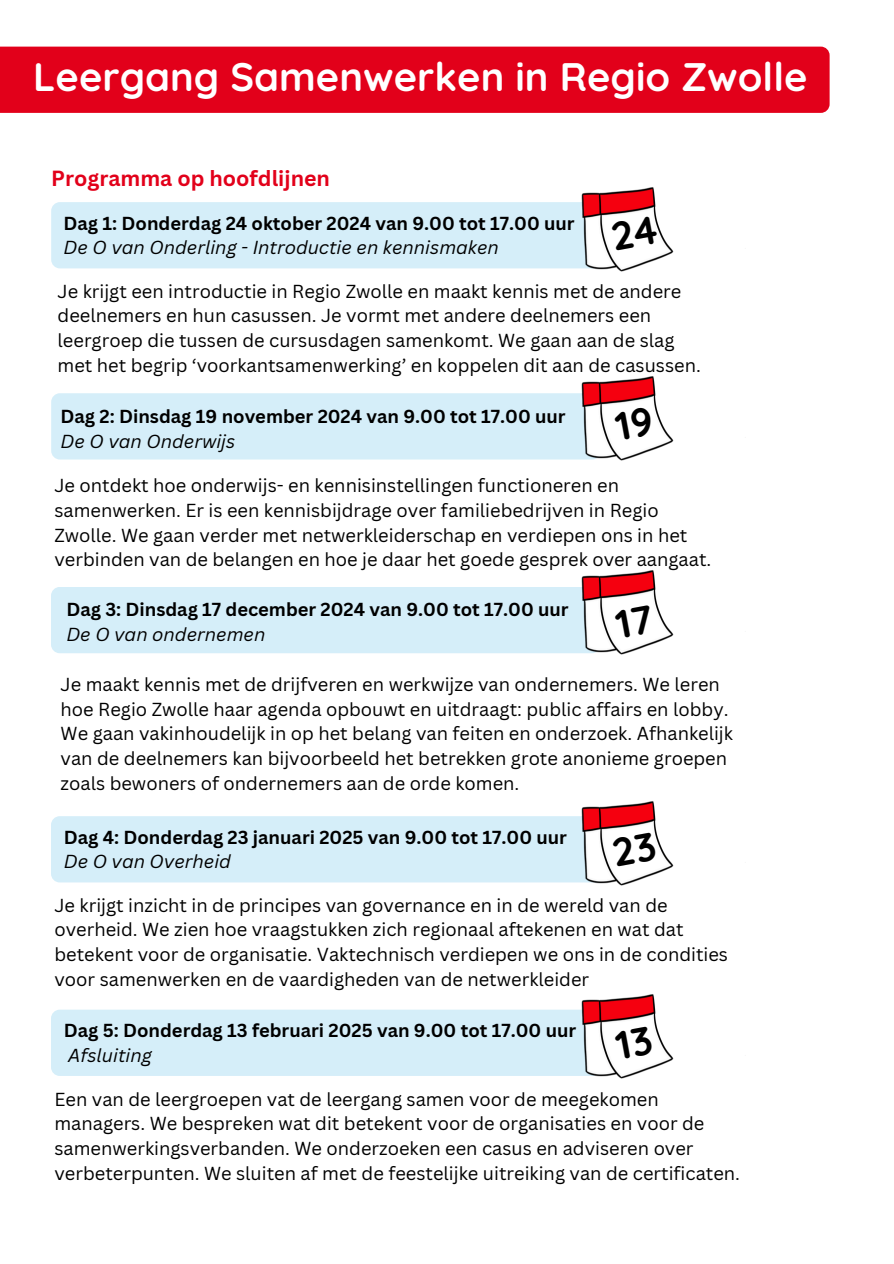
<style>
.page{position:relative;width:894px;height:1264px;background:#fff}
.page>*{position:absolute;margin:0;border:0;box-sizing:border-box;transform-origin:0 0}
.t1{font:700 39.75px "Quicksand";color:#fff}
.t2{font:700 21.3px "Canva Sans";color:#e2001a}
.t3{font:18.3px/24.8px "Canva Sans";color:#000}
.t4{font:700 18.3px "Canva Sans";color:#000}
.t5{font:italic 18.3px "Canva Sans";color:#000}
</style>
<div class="page">
<div style="left:0;top:47px;width:829px;height:66px;background:#e2001a"></div>
<div style="left:51px;top:587px;width:549px;height:66px;background:#d5eef9;border-radius:9px"></div>
<div style="left:51px;top:816px;width:556px;height:66px;background:#d5eef9;border-radius:9px"></div>
<div style="left:51px;top:1009px;width:549px;height:66px;background:#d5eef9;border-radius:9px"></div>
<div style="left:51px;top:393px;width:549px;height:66px;background:#d5eef9;border-radius:9px"></div>
<div style="left:51px;top:202px;width:549px;height:66px;background:#d5eef9;border-radius:9px"></div>
<img style="left:404px;top:106px;width:405px;height:166px">
<img style="left:404px;top:376px;width:270px;height:85px">
<img style="left:404px;top:570px;width:270px;height:85px">
<img style="left:404px;top:801px;width:270px;height:85px">
<img style="left:404px;top:994px;width:270px;height:85px">
<svg style="left:611px;top:215px;width:47px;height:35px"></svg>
<svg style="left:613px;top:406px;width:40px;height:34px"></svg>
<svg style="left:614px;top:604px;width:40px;height:34px"></svg>
<svg style="left:612px;top:831px;width:44px;height:35px"></svg>
<svg style="left:614px;top:1026px;width:39px;height:33px"></svg>
<p class="t1" style="left:33px;top:52px;width:775px">Leergang Samenwerken in Regio Zwolle</p>
<h1 class="t2" style="left:51px;top:163px;width:280px">Programma op hoofdlijnen</h1>
<h2 class="t4" style="left:64px;top:210px;width:512px">Dag 1: Donderdag 24 oktober 2024 van 9.00 tot 17.00 uur</h2>
<p class="t5" style="left:64px;top:235px;width:436px">De O van Onderling - Introductie en kennismaken</p>
<p class="t3" style="left:58px;top:278px;width:644px">Je krijgt een introductie in Regio Zwolle en maakt kennis met de andere deelnemers en hun casussen. Je vormt met andere deelnemers een leergroep die tussen de cursusdagen samenkomt. We gaan aan de slag met het begrip ‘voorkantsamenwerking’ en koppelen dit aan de casussen.</p>
<p class="t4" style="left:61px;top:403px;width:506px">Dag 2: Dinsdag 19 november 2024 van 9.00 tot 17.00 uur</p>
<p class="t5" style="left:61px;top:428px;width:176px">De O van Onderwijs</p>
<p class="t3" style="left:54px;top:472px;width:658px">Je ontdekt hoe onderwijs- en kennisinstellingen functioneren en samenwerken. Er is een kennisbijdrage over familiebedrijven in Regio Zwolle. We gaan verder met netwerkleiderschap en verdiepen ons in het verbinden van de belangen en hoe je daar het goede gesprek over aangaat.</p>
<p class="t4" style="left:66px;top:596px;width:503px">Dag 3: Dinsdag 17 december 2024 van 9.00 tot 17.00 uur</p>
<p class="t5" style="left:66px;top:621px;width:200px">De O van ondernemen</p>
<p class="t3" style="left:61px;top:671px;width:673px">Je maakt kennis met de drijfveren en werkwijze van ondernemers. We leren hoe Regio Zwolle haar agenda opbouwt en uitdraagt: public affairs en lobby.<br>We gaan vakinhoudelijk in op het belang van feiten en onderzoek. Afhankelijk van de deelnemers kan bijvoorbeeld het betrekken grote anonieme groepen zoals bewoners of ondernemers aan de orde komen.</p>
<p class="t4" style="left:64px;top:824px;width:504px">Dag 4: Donderdag 23 januari 2025 van 9.00 tot 17.00 uur</p>
<p class="t5" style="left:64px;top:848px;width:169px">De O van Overheid</p>
<p class="t3" style="left:54px;top:892px;width:675px">Je krijgt inzicht in de principes van governance en in de wereld van de overheid. We zien hoe vraagstukken zich regionaal aftekenen en wat dat betekent voor de organisatie. Vaktechnisch verdiepen we ons in de condities voor samenwerken en de vaardigheden van de netwerkleider</p>
<p class="t4" style="left:64px;top:1017px;width:514px">Dag 5: Donderdag 13 februari 2025 van 9.00 tot 17.00 uur</p>
<p class="t5" style="left:68px;top:1042px;width:85px">Afsluiting</p>
<p class="t3" style="left:54px;top:1086px;width:687px">Een van de leergroepen vat de leergang samen voor de meegekomen managers. We bespreken wat dit betekent voor de organisaties en voor de samenwerkingsverbanden. We onderzoeken een casus en adviseren over verbeterpunten. We sluiten af met de feestelijke uitreiking van de certificaten.</p>
</div>
